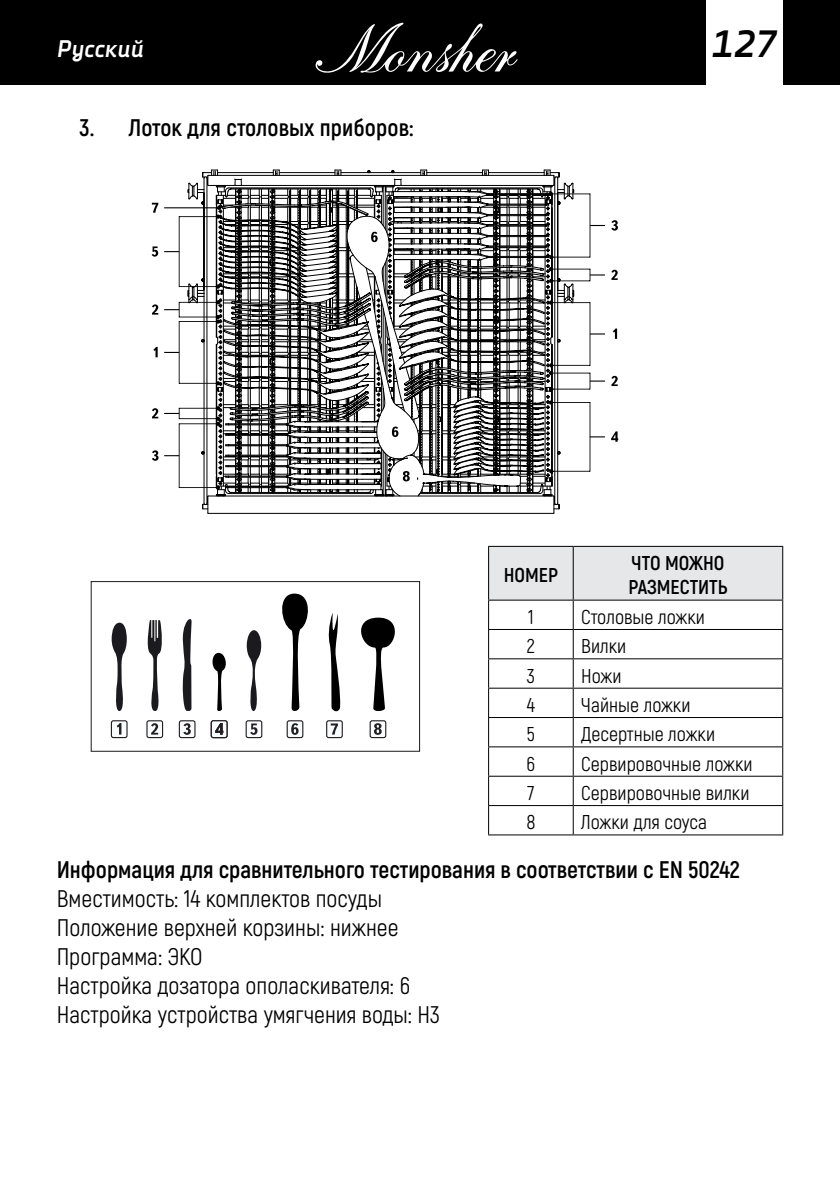
<style>
.page{position:relative;width:840px;height:1191px;background:#fff}
.page>*{position:absolute;margin:0;border:0;box-sizing:border-box;transform-origin:0 0}
.t1{font:italic 700 38px "Decima Nova Pro";color:#000}
.t2{font:24px/28.8px "Akrobat";color:#000}
.t3{font:700 24px "Akrobat";color:#000}
.t4{font:italic 700 24px "Decima Nova Pro";color:#fff}
.t5{font:20px "Akrobat";color:#000}
.t6{font:700 20px/24px "Akrobat";color:#000}
</style>
<div class="page">
<div style="left:0;top:0;width:839px;height:85px;background:#000"></div>
<div style="left:706px;top:0;width:76px;height:91px;background:#fff"></div>
<svg style="left:315px;top:23px;width:202px;height:50px"></svg>
<svg style="left:488px;top:546px;width:294px;height:288px"></svg>
<hr style="left:488px;top:834px;width:85px;height:1px;background:#000">
<hr style="left:573px;top:834px;width:209px;height:1px;background:#000">
<div style="left:91px;top:581px;width:329px;height:170px;border:1px solid #1b1a1e"></div>
<svg style="left:112px;top:622px;width:15px;height:89px"></svg>
<svg style="left:147px;top:620px;width:15px;height:91px"></svg>
<svg style="left:212px;top:652px;width:14px;height:59px"></svg>
<svg style="left:182px;top:619px;width:10px;height:92px"></svg>
<svg style="left:246px;top:630px;width:15px;height:81px"></svg>
<svg style="left:282px;top:593px;width:26px;height:118px"></svg>
<svg style="left:361px;top:617px;width:34px;height:94px"></svg>
<svg style="left:328px;top:613px;width:12px;height:99px"></svg>
<div style="left:111px;top:721px;width:16px;height:16px;background:#fafdfd;border-radius:2px"></div>
<div style="left:111px;top:720px;width:16px;height:18px;border:1px solid #241f23;border-radius:2px"></div>
<svg style="left:117px;top:723px;width:4px;height:11px"></svg>
<div style="left:179px;top:721px;width:16px;height:16px;background:#fafdfd;border-radius:2px"></div>
<div style="left:179px;top:720px;width:16px;height:18px;border:1px solid #241f23;border-radius:2px"></div>
<svg style="left:183px;top:723px;width:8px;height:12px"></svg>
<div style="left:147px;top:721px;width:15px;height:16px;background:#fafdfd;border-radius:2px"></div>
<div style="left:146px;top:720px;width:17px;height:18px;border:1px solid #241f23;border-radius:2px"></div>
<svg style="left:151px;top:723px;width:7px;height:11px"></svg>
<div style="left:287px;top:721px;width:15px;height:16px;background:#fafdfd;border-radius:2px"></div>
<div style="left:286px;top:720px;width:17px;height:18px;border:1px solid #241f23;border-radius:2px"></div>
<svg style="left:291px;top:723px;width:7px;height:12px"></svg>
<div style="left:211px;top:721px;width:16px;height:16px;background:#fafdfd;border-radius:2px"></div>
<div style="left:211px;top:720px;width:16px;height:18px;border:1px solid #241f23;border-radius:2px"></div>
<div style="left:246px;top:721px;width:15px;height:16px;background:#fafdfd;border-radius:2px"></div>
<div style="left:245px;top:720px;width:17px;height:18px;border:1px solid #241f23;border-radius:2px"></div>
<svg style="left:215px;top:723px;width:8px;height:11px"></svg>
<svg style="left:250px;top:723px;width:7px;height:12px"></svg>
<div style="left:326px;top:721px;width:16px;height:16px;background:#fafdfd;border-radius:2px"></div>
<div style="left:326px;top:720px;width:16px;height:18px;border:1px solid #241f23;border-radius:2px"></div>
<svg style="left:330px;top:723px;width:8px;height:11px"></svg>
<div style="left:370px;top:721px;width:15px;height:16px;background:#fafdfd;border-radius:2px"></div>
<div style="left:369px;top:720px;width:17px;height:18px;border:1px solid #241f23;border-radius:2px"></div>
<svg style="left:374px;top:723px;width:7px;height:12px"></svg>
<svg style="left:151px;top:246px;width:7px;height:11px"></svg>
<svg style="left:152px;top:203px;width:6px;height:10px"></svg>
<svg style="left:152px;top:304px;width:6px;height:10px"></svg>
<svg style="left:153px;top:347px;width:4px;height:10px"></svg>
<svg style="left:152px;top:408px;width:6px;height:10px"></svg>
<svg style="left:152px;top:450px;width:6px;height:11px"></svg>
<svg style="left:611px;top:220px;width:6px;height:11px"></svg>
<svg style="left:611px;top:270px;width:6px;height:10px"></svg>
<svg style="left:613px;top:328px;width:3px;height:11px"></svg>
<svg style="left:611px;top:376px;width:6px;height:10px"></svg>
<svg style="left:611px;top:431px;width:7px;height:11px"></svg>
<svg style="left:164px;top:170px;width:440px;height:343px"></svg>
<p class="t4" style="left:57px;top:35px;width:88px">Русский</p>
<h1 class="t1" style="left:711px;top:22px;width:68px">127</h1>
<p class="t3" style="left:79px;top:112px;width:335px">3. Лоток для столовых приборов:</p>
<p class="t6" style="left:503px;top:563px;width:56px">НОМЕР</p>
<p class="t6" style="left:628px;top:551px;width:100px">ЧТО МОЖНО<br>РАЗМЕСТИТЬ</p>
<p class="t5" style="left:528px;top:605px;width:7px">1</p>
<p class="t5" style="left:581px;top:605px;width:125px">Столовые ложки</p>
<p class="t5" style="left:526px;top:634px;width:10px">2</p>
<p class="t5" style="left:581px;top:634px;width:47px">Вилки</p>
<p class="t5" style="left:526px;top:663px;width:10px">3</p>
<p class="t5" style="left:581px;top:663px;width:42px">Ножи</p>
<p class="t5" style="left:526px;top:693px;width:10px">4</p>
<p class="t5" style="left:581px;top:693px;width:111px">Чайные ложки</p>
<p class="t5" style="left:526px;top:722px;width:9px">5</p>
<p class="t5" style="left:581px;top:722px;width:135px">Десертные ложки</p>
<p class="t5" style="left:526px;top:751px;width:10px">6</p>
<p class="t5" style="left:581px;top:751px;width:173px">Сервировочные ложки</p>
<p class="t5" style="left:527px;top:781px;width:9px">7</p>
<p class="t5" style="left:581px;top:781px;width:170px">Сервировочные вилки</p>
<p class="t5" style="left:526px;top:810px;width:11px">8</p>
<p class="t5" style="left:581px;top:810px;width:127px">Ложки для соуса</p>
<p class="t3" style="left:57px;top:855px;width:684px">Информация для сравнительного тестирования в соответствии с EN 50242</p>
<p class="t2" style="left:57px;top:884px;width:384px">Вместимость: 14 комплектов посуды Положение верхней корзины: нижнее Программа: ЭКО<br>Настройка дозатора ополаскивателя: 6<br>Настройка устройства умягчения воды: H3</p>
</div>
